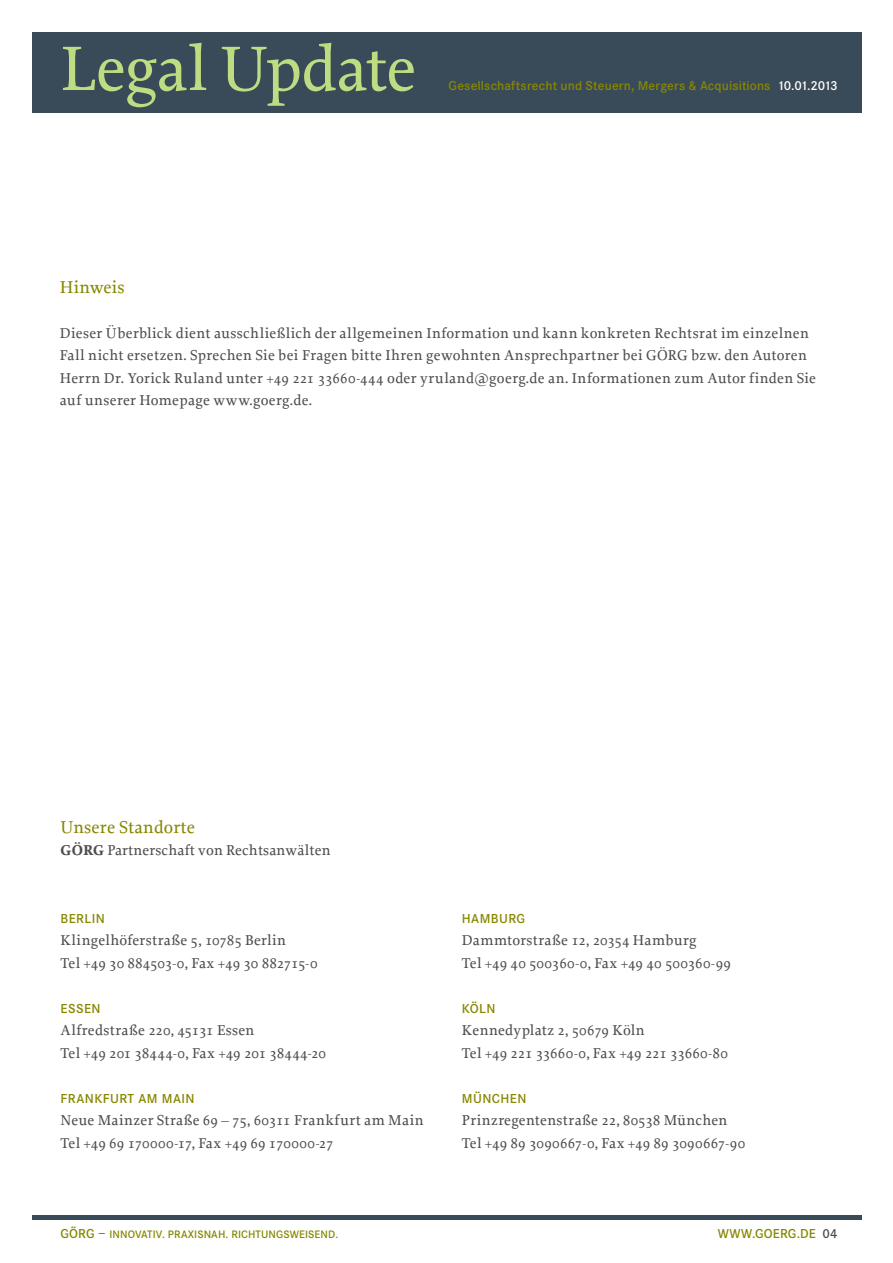
<style>
.page{position:relative;width:893px;height:1263px;background:#fff}
.page>*{position:absolute;margin:0;border:0;box-sizing:border-box;transform-origin:0 0}
.t1{font:500 66px "Proforma";letter-spacing:-.015em;color:#bedc82}
.t2{font:500 18px "Proforma";letter-spacing:.01em;color:#878700}
.t3{font:500 15px/22.5px "Proforma";letter-spacing:.02em;color:#4d4d4c}
.t4{font:600 13.5px "Corporate S";letter-spacing:.01em;color:#878700}
.t5{font:600 13.5px "Corporate S";letter-spacing:.03em;color:#878700}
.t6{font:600 11.25px "Corporate S";letter-spacing:.01em;color:#878700}
.s1{color:#fff}
.s2{font-weight:700}
.s3{font-size:13.5px}
.s4{color:#4d4d4c}
</style>
<div class="page">
<div style="left:32px;top:1215px;width:829px;height:5px;background:#394b58"></div>
<div style="left:32px;top:32px;width:829px;height:80px;background:#394b58"></div>
<h1 class="t1" style="left:61px;top:28px;width:357px">Legal Update</h1>
<p class="t4" style="left:449px;top:78px;width:391px">Gesellschaftsrecht und Steuern, Mergers &amp; Acquisitions <span class="s1">10.01.2013</span></p>
<p class="t2" style="left:60px;top:276px;width:66px">Hinweis</p>
<p class="t3" style="left:60px;top:321px;width:758px">Dieser Überblick dient ausschließlich der allgemeinen Information und kann konkreten Rechtsrat im einzelnen Fall nicht ersetzen. Sprechen Sie bei Fragen bitte Ihren gewohnten Ansprechpartner bei GÖRG bzw. den Autoren Herrn Dr. Yorick Ruland unter +49 221 33660-444 oder yruland@goerg.de an. Informationen zum Autor finden Sie auf unserer Homepage www.goerg.de.</p>
<p class="t2" style="left:61px;top:816px;width:136px">Unsere Standorte</p>
<p class="t3" style="left:61px;top:839px;width:271px"><span class="s2">GÖRG</span> Partnerschaft von Rechtsanwälten</p>
<p class="t4" style="left:61px;top:910px;width:46px">BERLIN</p>
<p class="t3" style="left:61px;top:929px;width:258px">Klingelhöferstraße 5, 10785 Berlin<br>Tel +49 30 884503-0, Fax +49 30 882715-0</p>
<p class="t4" style="left:61px;top:1000px;width:42px">ESSEN</p>
<p class="t3" style="left:61px;top:1019px;width:267px">Alfredstraße 220, 45131 Essen<br>Tel +49 201 38444-0, Fax +49 201 38444-20</p>
<p class="t5" style="left:61px;top:1090px;width:136px">FRANKFURT AM MAIN</p>
<p class="t3" style="left:61px;top:1109px;width:365px">Neue Mainzer Straße 69 – 75, 60311 Frankfurt am Main<br>Tel +49 69 170000-17, Fax +49 69 170000-27</p>
<p class="t5" style="left:462px;top:910px;width:63px">HAMBURG</p>
<p class="t3" style="left:462px;top:929px;width:271px">Dammtorstraße 12, 20354 Hamburg<br>Tel +49 40 500360-0, Fax +49 40 500360-99</p>
<p class="t4" style="left:462px;top:1000px;width:35px">KÖLN</p>
<p class="t3" style="left:462px;top:1019px;width:267px">Kennedyplatz 2, 50679 Köln<br>Tel +49 221 33660-0, Fax +49 221 33660-80</p>
<p class="t4" style="left:462px;top:1090px;width:66px">MÜNCHEN</p>
<p class="t3" style="left:462px;top:1109px;width:285px">Prinzregentenstraße 22, 80538 München<br>Tel +49 89 3090667-0, Fax +49 89 3090667-90</p>
<p class="t6" style="left:61px;top:1227px;width:279px"><span class="s3">GÖRG –</span> INNOVATIV. PRAXISNAH. RICHTUNGSWEISEND.</p>
<p class="t4" style="left:718px;top:1225px;width:13px">www</p>
<p class="t4" style="left:752px;top:1225px;width:87px">.goerg.de <span class="s4">04</span></p>
</div>
